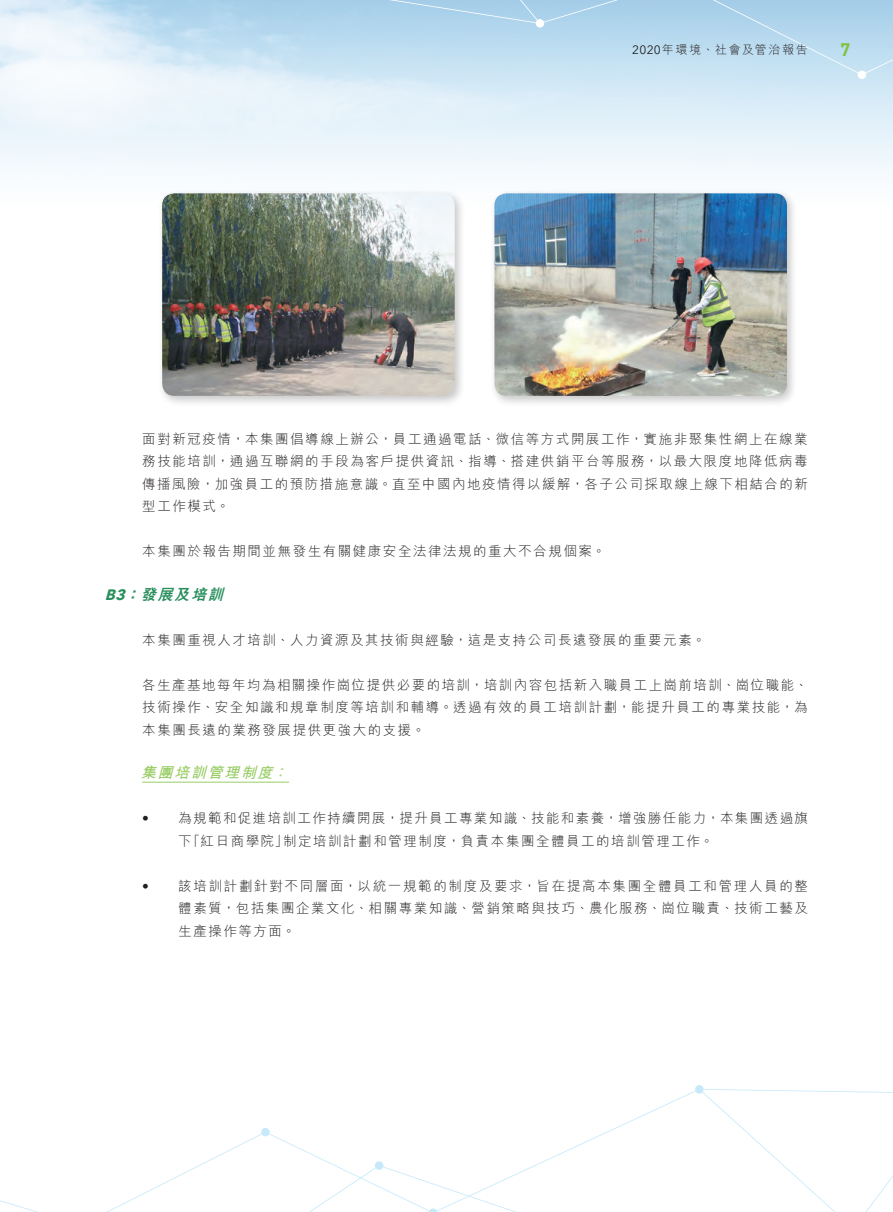
<style>
.page{position:relative;width:893px;height:1212px;background:#fff}
.page>*{position:absolute;margin:0;border:0;box-sizing:border-box;transform-origin:0 0}
.t1{font:700 18px "DIN Pro";color:#7fc241}
._05_____H3{font:italic 700 15px "M Hei HK";color:#98cc63}
._04___H2{font:italic 800 15px "M Hei HK";color:#298f5d}
._12___P2{font:300 13.5px/22.5px "M Hei HK";letter-spacing:.115em;color:#231f20;text-align:justify}
._08____IN2{font:300 13.5px/22.5px "M Hei HK";letter-spacing:.115em;color:#231f20}
.t2{font:300 12px "M Hei HK";letter-spacing:.135em;color:#231f20}
.s1{font-family:"Avenir Next LT Pro";font-weight:400}
.s2{font-family:"Avenir Next LT Pro";font-weight:700}
.s3{font-family:"Helvetica Neue LT Std"}
</style>
<div class="page">
<svg style="left:0;top:0;width:634px;height:46px;background:#bbdaef"></svg>
<svg style="left:634px;top:0;width:259px;height:198px"></svg>
<svg style="left:107px;top:781px;width:786px;height:431px"></svg>
<div style="left:158px;top:188px;width:308px;height:219px;background:#231f20;opacity:.25"></div>
<img style="left:162px;top:193px;width:293px;height:203px">
<div style="left:489px;top:188px;width:309px;height:219px;background:#231f20;opacity:.25"></div>
<img style="left:494px;top:193px;width:293px;height:203px">
<hr style="left:142px;top:782px;width:147px;height:1px;background:#98cc63">
<p class="t2" style="left:632px;top:44px;width:177px"><span class="s1">2020</span>年環境、社會及管治報告</p>
<h1 class="t1" style="left:840px;top:38px;width:11px">7</h1>
<p class="_12___P2" style="left:142px;top:427px;width:667px">面對新冠疫情，本集團倡導線上辦公，員工通過電話、微信等方式開展工作，實施非聚集性網上在線業務技能培訓，通過互聯網的手段為客戶提供資訊、指導、搭建供銷平台等服務，以最大限度地降低病毒傳播風險，加強員工的預防措施意識。直至中國內地疫情得以緩解，各子公司採取線上線下相結合的新型工作模式。</p>
<p class="_12___P2" style="left:142px;top:540px;width:465px">本集團於報告期間並無發生有關健康安全法律法規的重大不合規個案。</p>
<p class="_04___H2" style="left:105px;top:587px;width:123px"><span class="s2">B3</span>：發展及培訓</p>
<p class="_12___P2" style="left:142px;top:628px;width:565px">本集團重視人才培訓、人力資源及其技術與經驗，這是支持公司長遠發展的重要元素。</p>
<p class="_12___P2" style="left:142px;top:673px;width:667px">各生產基地每年均為相關操作崗位提供必要的培訓，培訓內容包括新入職員工上崗前培訓、崗位職能、技術操作、安全知識和規章制度等培訓和輔導。透過有效的員工培訓計劃，能提升員工的專業技能，為本集團長遠的業務發展提供更強大的支援。</p>
<p class="_05_____H3" style="left:141px;top:762px;width:153px">集團培訓管理制度：</p>
<p class="_08____IN2" style="left:178px;top:807px;width:631px;text-indent:-36px"><span class="s3">•</span> 為規範和促進培訓工作持續開展，提升員工專業知識、技能和素養，增強勝任能力，本集團透過旗下「紅日商學院」制定培訓計劃和管理制度，負責本集團全體員工的培訓管理工作。</p>
<p class="_08____IN2" style="left:178px;top:874px;width:631px;text-align:justify;text-indent:-36px"><span class="s3">•</span> 該培訓計劃針對不同層面，以統一規範的制度及要求，旨在提高本集團全體員工和管理人員的整體素質，包括集團企業文化、相關專業知識、營銷策略與技巧、農化服務、崗位職責、技術工藝及生產操作等方面。</p>
</div>
